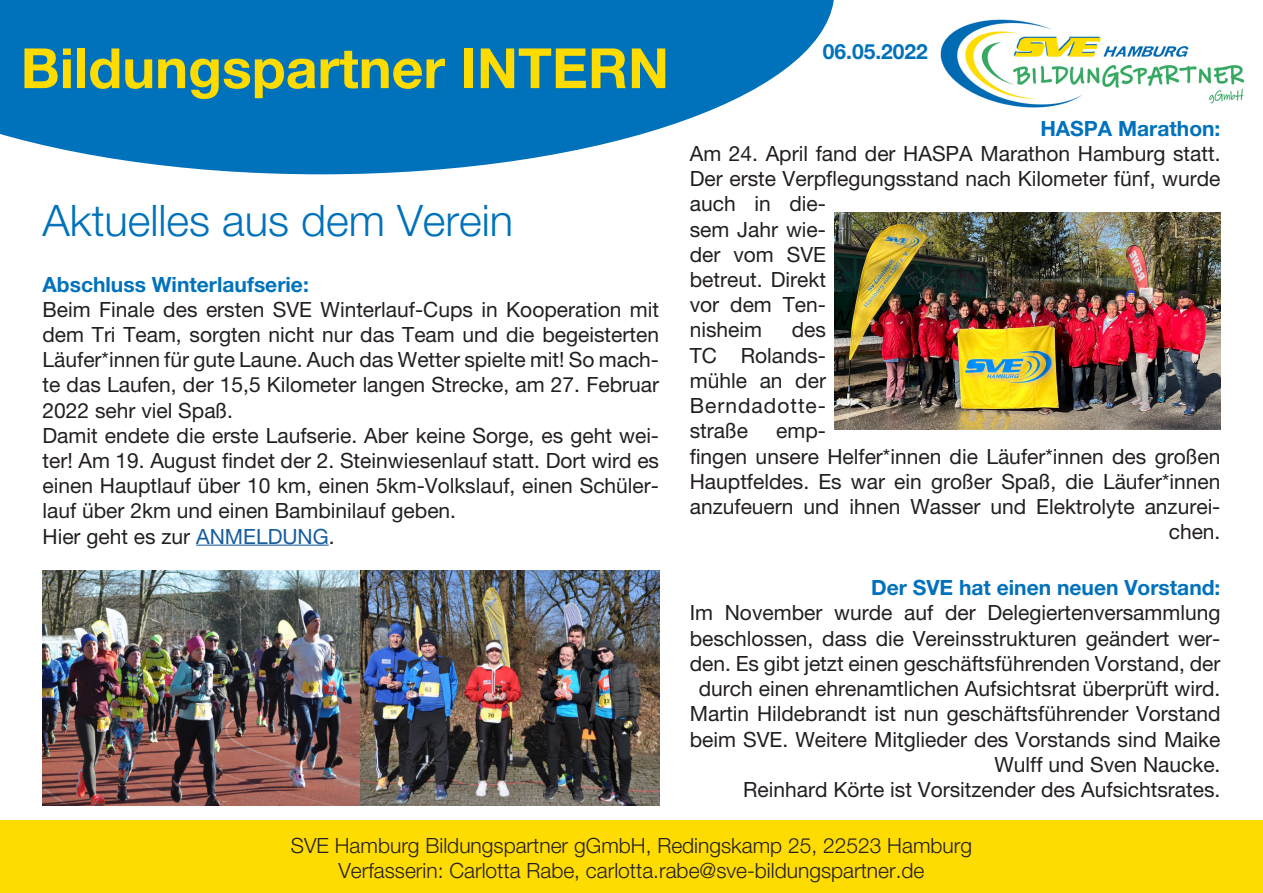
<style>
.page{position:relative;width:1263px;height:893px;background:#fff}
.page>*{position:absolute;margin:0;border:0;box-sizing:border-box;transform-origin:0 0}
.t1{font:55.5px "Helvetica Neue LT 75 Bd";color:#ffdc01}
.t2{font:43.5px "Helvetica Neue LT 45 Lt";color:#0072bc}
.t3{font:21px/25.2px "Helvetica Neue LT 55 Rm";color:#231f20;text-align:justify}
.t4{font:21px "Helvetica Neue LT 45 Lt";color:#231f20}
.t5{font:21px "Helvetica Neue LT 75 Bd";color:#0072bc}
.s1{color:#175d9e}
</style>
<div class="page">
<svg style="left:0;top:0;width:834px;height:174px;fill:#0072bc"></svg>
<img style="left:940px;top:19px;width:305px;height:89px">
<div style="left:0;top:821px;width:1263px;height:72px;background:#ffdc01"></div>
<hr style="left:196px;top:545px;width:133px;height:1px;background:#175d9e">
<img style="left:834px;top:212px;width:386px;height:217px">
<img style="left:360px;top:570px;width:299px;height:235px">
<img style="left:43px;top:570px;width:317px;height:235px">
<p class="t1" style="left:21px;top:33px;width:650px">Bildungspartner INTERN</p>
<p class="t2" style="left:43px;top:194px;width:472px">Aktuelles aus dem Verein</p>
<p class="t5" style="left:43px;top:271px;width:268px">Abschluss Winterlaufserie:</p>
<p class="t3" style="left:43px;top:296px;width:618px">Beim Finale des ersten SVE Winterlauf-Cups in Kooperation mit dem Tri Team, sorgten nicht nur das Team und die begeisterten Läufer*innen für gute Laune. Auch das Wetter spielte mit! So mach&shy;te das Laufen, der 15,5 Kilometer langen Strecke, am 27. Februar 2022 sehr viel Spaß.</p>
<p class="t3" style="left:43px;top:422px;width:618px">Damit endete die erste Laufserie. Aber keine Sorge, es geht wei&shy;ter! Am 19. August findet der 2. Steinwiesenlauf statt. Dort wird es einen Hauptlauf über 10 km, einen 5km-Volkslauf, einen Schüler&shy;lauf über 2km und einen Bambinilauf geben.</p>
<p class="t3" style="left:43px;top:523px;width:294px">Hier geht es zur <span class="s1">ANMELDUNG</span>.</p>
<p class="t5" style="left:823px;top:39px;width:107px">06.05.2022</p>
<p class="t5" style="left:1040px;top:115px;width:182px">HASPA Marathon:</p>
<p class="t3" style="left:690px;top:140px;width:532px;text-align:left">Am 24. April fand der HASPA Marathon Hamburg statt.<br>Der erste Verpflegungsstand nach Kilometer fünf, wurde auch in die-<br>sem Jahr wie-<br>der vom SVE<br>betreut. Direkt<br>vor dem Ten-<br>nisheim</p>
<p class="t3" style="left:690px;top:317px;width:138px;text-indent:102px">des TC Rolands&shy;mühle an der Berndadotte&shy;straße</p>
<p class="t3" style="left:776px;top:418px;width:51px">emp-</p>
<p class="t3" style="left:690px;top:443px;width:532px">fingen unsere Helfer*innen die Läufer*innen des großen</p>
<p class="t3" style="left:690px;top:468px;width:532px">Hauptfeldes. Es war ein großer Spaß, die Läufer*innen</p>
<p class="t3" style="left:690px;top:493px;width:532px">anzufeuern und ihnen Wasser und Elektrolyte anzurei-</p>
<p class="t3" style="left:1169px;top:518px;width:53px">chen.</p>
<p class="t5" style="left:871px;top:574px;width:351px">Der SVE hat einen neuen Vorstand:</p>
<p class="t3" style="left:690px;top:600px;width:532px;text-align:center">Im November wurde auf der Delegiertenversammlung beschlossen, dass die Vereinsstrukturen geändert wer&shy;den. Es gibt jetzt einen geschäftsführenden Vorstand, der durch einen ehrenamtlichen Aufsichtsrat überprüft wird.</p>
<p class="t3" style="left:690px;top:701px;width:532px;text-align:right">Martin Hildebrandt ist nun geschäftsführender Vorstand beim SVE. Weitere Mitglieder des Vorstands sind Maike<br>Wulff und Sven Naucke.</p>
<p class="t3" style="left:743px;top:776px;width:479px">Reinhard Körte ist Vorsitzender des Aufsichtsrates.</p>
<p class="t4" style="left:291px;top:832px;width:683px">SVE Hamburg Bildungspartner gGmbH, Redingskamp 25, 22523 Hamburg</p>
<p class="t4" style="left:338px;top:857px;width:587px">Verfasserin: Carlotta Rabe, carlotta.rabe@sve-bildungspartner.de</p>
</div>
